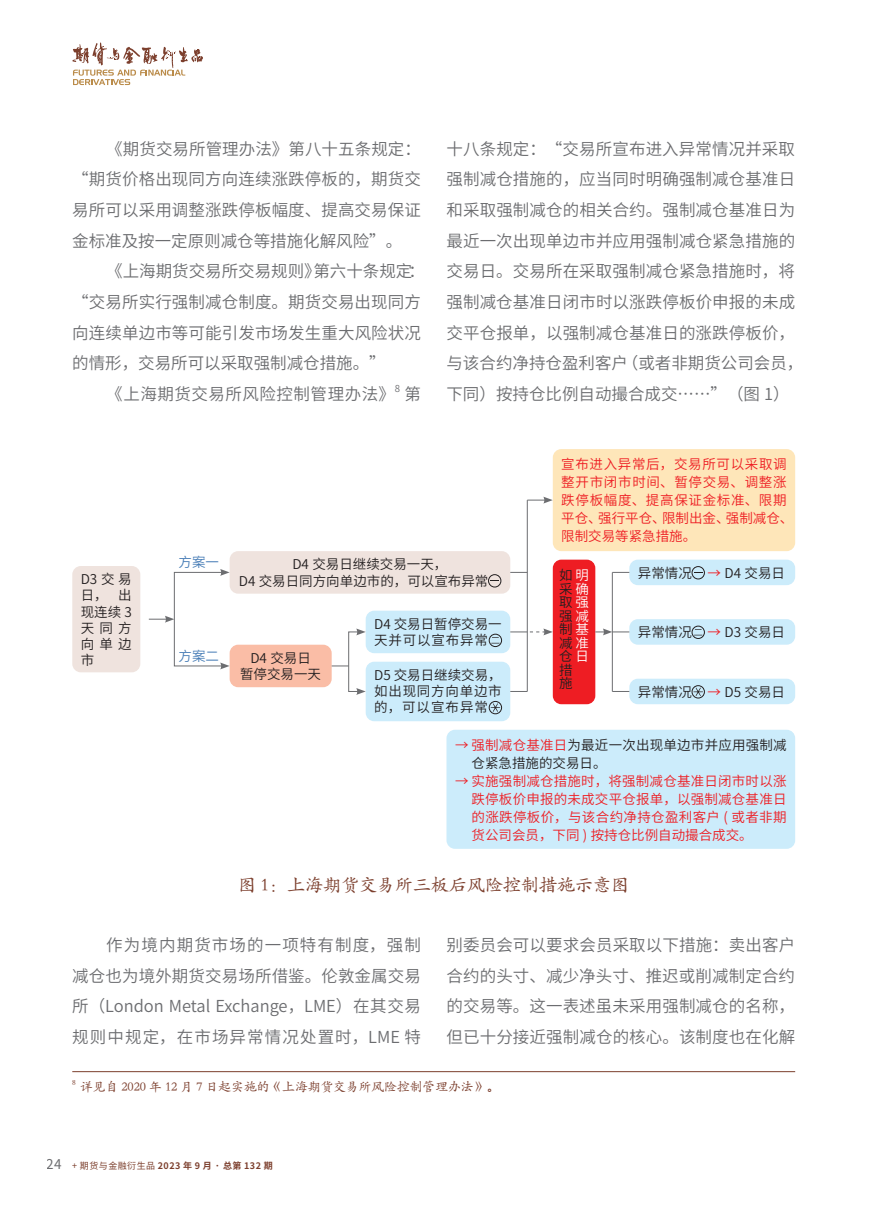
<style>
.page{position:relative;width:893px;height:1212px;background:#fff}
.page>*{position:absolute;margin:0;border:0;box-sizing:border-box;transform-origin:0 0}
.t1{font:18px "FZXKT GB4 0";color:#7c3f2d}
.t2{font:16.5px/30.6px "Source Han Sans CN";letter-spacing:.005em;color:#6c6d70;text-align:justify}
.t3{font:16.5px "Source Han Sans CN";letter-spacing:.03em;color:#6c6d70}
.t4{font:13.5px/16.2px "Source Han Sans CN";color:#231f20}
.t5{font:13.5px/18px "Source Han Sans CN";letter-spacing:.025em;color:#ee1d23;text-align:justify}
.t6{font:13.5px/18px "Source Han Sans CN";letter-spacing:.05em;color:#ee1d23}
.t7{font:13.5px "Source Han Sans CN";color:#457bb5}
.t8{font:12.75px "FZXKT GB4 0";color:#7c3f2d}
.t9{font:9.6px "Source Han Sans CN";color:#6c6d70}
.t10{font:700 9px "Source Han Sans CN";letter-spacing:.05em;color:#7c3f2d}
.t11{font:7.5px "FZXKT GB4 0";color:#7c3f2d}
.s1{color:#fff}
.s2{color:#ee1d23}
.s3{font-weight:400;font-size:13.5px;color:#6c6d70}
.s4{font-weight:400}
</style>
<div class="page">
<svg style="left:72px;top:43px;width:131px;height:42px"></svg>
<hr style="left:72px;top:1071px;width:723px;height:1px;background:#7c3f2d">
<div style="left:629px;top:560px;width:166px;height:25px;background:#ccecfb;border-radius:9px"></div>
<div style="left:629px;top:619px;width:166px;height:26px;background:#ccecfb;border-radius:9px"></div>
<div style="left:72px;top:566px;width:68px;height:106px;background:#efe3de;border-radius:9px"></div>
<div style="left:230px;top:551px;width:280px;height:43px;background:#efe3de;border-radius:9px"></div>
<div style="left:553px;top:560px;width:42px;height:144px;background:#ee1d23;border-radius:9px"></div>
<div style="left:230px;top:645px;width:102px;height:42px;background:#fabda6;border-radius:9px"></div>
<div style="left:366px;top:611px;width:144px;height:42px;background:#ccecfb;border-radius:9px"></div>
<div style="left:366px;top:662px;width:144px;height:59px;background:#ccecfb;border-radius:9px"></div>
<div style="left:629px;top:679px;width:166px;height:25px;background:#ccecfb;border-radius:9px"></div>
<svg style="left:149px;top:616px;width:25px;height:7px"></svg>
<svg style="left:527px;top:497px;width:26px;height:6px"></svg>
<svg style="left:332px;top:665px;width:16px;height:1px"></svg>
<svg style="left:510px;top:572px;width:17px;height:1px"></svg>
<svg style="left:613px;top:572px;width:16px;height:1px"></svg>
<svg style="left:595px;top:628px;width:34px;height:7px"></svg>
<svg style="left:612px;top:691px;width:17px;height:1px"></svg>
<svg style="left:510px;top:628px;width:43px;height:7px"></svg>
<svg style="left:510px;top:691px;width:17px;height:1px"></svg>
<div style="left:174px;top:572px;width:49px;height:94px;border:1px solid #6c6d70"></div>
<svg style="left:220px;top:569px;width:10px;height:7px"></svg>
<svg style="left:220px;top:662px;width:10px;height:7px"></svg>
<div style="left:348px;top:631px;width:11px;height:61px;border:1px solid #6c6d70"></div>
<svg style="left:356px;top:628px;width:10px;height:7px"></svg>
<svg style="left:356px;top:688px;width:10px;height:7px"></svg>
<hr style="left:527px;top:500px;width:1px;height:191px;background:#6c6d70">
<hr style="left:612px;top:572px;width:1px;height:119px;background:#6c6d70">
<div style="left:446px;top:730px;width:349px;height:119px;background:#ccecfb;border-radius:9px"></div>
<div style="left:553px;top:449px;width:242px;height:102px;background:#fee6b9;border-radius:9px"></div>
<svg style="left:694px;top:687px;width:9px;height:9px"></svg>
<div style="left:692px;top:685px;width:13px;height:13px;border:1px solid #231f20;border-radius:50%"></div>
<svg style="left:694px;top:629px;width:8px;height:7px"></svg>
<div style="left:692px;top:626px;width:13px;height:13px;border:1px solid #231f20;border-radius:50%"></div>
<div style="left:692px;top:566px;width:13px;height:13px;border:1px solid #231f20;border-radius:50%"></div>
<svg style="left:491px;top:637px;width:8px;height:7px"></svg>
<div style="left:489px;top:634px;width:13px;height:13px;border:1px solid #231f20;border-radius:50%"></div>
<div style="left:488px;top:574px;width:13px;height:13px;border:1px solid #231f20;border-radius:50%"></div>
<svg style="left:491px;top:703px;width:9px;height:9px"></svg>
<div style="left:489px;top:701px;width:13px;height:13px;border:1px solid #231f20;border-radius:50%"></div>
<p class="t2" style="left:72px;top:134px;width:350px;text-indent:34px">《期货交易所管理办法》第八十五条规定：“期货价格出现同方向连续涨跌停板的，期货交易所可以采用调整涨跌停板幅度、提高交易保证金标准及按一定原则减仓等措施化解风险”。</p>
<p class="t2" style="left:106px;top:256px;width:320px">《上海期货交易所交易规则》第六十条规定：</p>
<p class="t2" style="left:72px;top:287px;width:350px">“交易所实行强制减仓制度。期货交易出现同方</p>
<p class="t2" style="left:72px;top:317px;width:350px">向连续单边市等可能引发市场发生重大风险状况</p>
<p class="t2" style="left:72px;top:348px;width:315px">的情形，交易所可以采取强制减仓措施。”</p>
<p class="t3" style="left:106px;top:384px;width:290px">《上海期货交易所风险控制管理办法》</p>
<p class="t9" style="left:395px;top:383px;width:7px">8</p>
<p class="t2" style="left:404px;top:379px;width:18px">第</p>
<p class="t2" style="left:446px;top:134px;width:358px;text-align:left">十八条规定：“交易所宣布进入异常情况并采取强制减仓措施的，应当同时明确强制减仓基准日和采取强制减仓的相关合约。强制减仓基准日为最近一次出现单边市并应用强制减仓紧急措施的交易日。交易所在采取强制减仓紧急措施时，将强制减仓基准日闭市时以涨跌停板价申报的未成交平仓报单，以强制减仓基准日的涨跌停板价，与该合约净持仓盈利客户（或者非期货公司会员，下同）按持仓比例自动撮合成交……”（图 1）</p>
<p class="t6" style="left:561px;top:456px;width:234px">宣布进入异常后，交易所可以采取调整开市闭市时间、暂停交易、调整涨跌停板幅度、提高保证金标准、限期平仓、强行平仓、限制出金、强制减仓、限制交易等紧急措施。</p>
<p class="t4" style="left:81px;top:571px;width:53px;text-align:justify">D3交易日， 出现连续 3天同方向单边市</p>
<p class="t7" style="left:179px;top:555px;width:42px">方案一</p>
<p class="t7" style="left:179px;top:648px;width:42px">方案二</p>
<p class="t4" style="left:239px;top:557px;width:251px;text-indent:54px">D4 交易日继续交易一天，<br>D4 交易日同方向单边市的，可以宣布异常</p>
<p class="t4" style="left:240px;top:650px;width:82px;text-align:center">D4 交易日<br>暂停交易一天</p>
<p class="t4" style="left:374px;top:616px;width:129px">D4 交易日暂停交易一天并可以宣布异常</p>
<p class="t4" style="left:374px;top:667px;width:129px;text-align:justify">D5 交易日继续交易，如出现同方向单边市的，可以宣布异常</p>
<p class="t4" style="left:559px;top:569px;width:31px;line-height:13.5px">如<span class="s1">明</span>采<span class="s1">确</span>取<span class="s1">强</span>强<span class="s1">减</span>制<span class="s1">基</span>减<span class="s1">准</span>仓<span class="s1">日</span>措<br>施</p>
<p class="t4" style="left:638px;top:565px;width:149px">异常情况 <span class="s2">→</span> D4 交易日</p>
<p class="t4" style="left:638px;top:624px;width:149px">异常情况 <span class="s2">→</span> D3 交易日</p>
<p class="t4" style="left:638px;top:684px;width:149px">异常情况 <span class="s2">→</span> D5 交易日</p>
<p class="t4" style="left:471px;top:736px;width:317px;line-height:18px;text-indent:-17px"><span class="s2">→ 强制减仓基准日</span>为最近一次出现单边市并应用强制减仓紧急措施的交易日。</p>
<p class="t5" style="left:471px;top:772px;width:317px;text-indent:-17px">→ 实施强制减仓措施时，将强制减仓基准日闭市时以涨跌停板价申报的未成交平仓报单，以强制减仓基准日的涨跌停板价，与该合约净持仓盈利客户 ( 或者非期货公司会员，下同 ) 按持仓比例自动撮合成交。</p>
<p class="t1" style="left:238px;top:875px;width:393px">图 1：上海期货交易所三板后风险控制措施示意图</p>
<p class="t2" style="left:72px;top:930px;width:350px;text-indent:34px">作为境内期货市场的一项特有制度，强制减仓也为境外期货交易场所借鉴。伦敦金属交易所（London Metal Exchange，LME）在其交易规则中规定，在市场异常情况处置时，LME 特</p>
<p class="t2" style="left:446px;top:930px;width:350px">别委员会可以要求会员采取以下措施：卖出客户合约的头寸、减少净头寸、推迟或削减制定合约的交易等。这一表述虽未采用强制减仓的名称，但已十分接近强制减仓的核心。该制度也在化解</p>
<p class="t11" style="left:72px;top:1078px;width:5px">8</p>
<p class="t8" style="left:80px;top:1080px;width:421px">详见自 2020 年 12 月 7 日起实施的《上海期货交易所风险控制管理办法》。</p>
<p class="t10" style="left:47px;top:1160px;width:227px"><span class="s3">24</span> <span class="s4">+ 期货与金融衍生品</span> 2023 年 9 月 · 总第 132 期</p>
</div>
